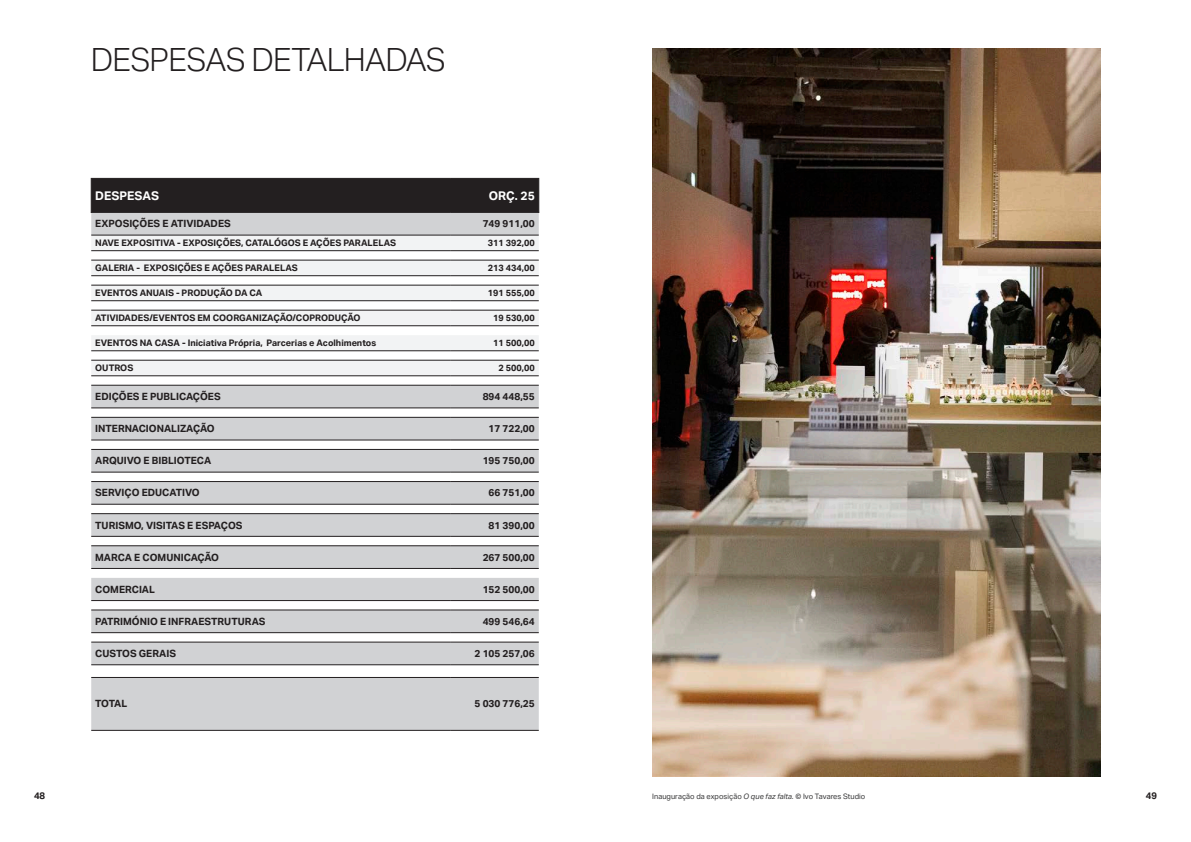
<style>
.page{position:relative;width:1191px;height:842px;background:#fff}
.page>*{position:absolute;margin:0;border:0;box-sizing:border-box;transform-origin:0 0}
.titulo_0_0{font:300 32px "Aktiv Grotesk";letter-spacing:-.025em;color:#231f20}
.t1{font:700 12px "Aktiv Grotesk";color:#fff}
.t2{font:700 10px "Aktiv Grotesk";color:#231f20}
.t3{font:700 9.5px "Aktiv Grotesk";color:#231f20}
.t4{font:700 9px "Aktiv Grotesk";color:#231f20}
.texto_PT{font:7.5px "Aktiv Grotesk";color:#383839}
.s1{font-style:italic}
</style>
<div class="page">
<div style="left:92px;top:179px;width:446px;height:33px;background:#231f20"></div>
<svg style="left:91px;top:213px;width:448px;height:517px;fill:#d1d2d4"></svg>
<svg style="left:91px;top:236px;width:448px;height:140px;fill:#f2f3f4"></svg>
<hr style="left:91px;top:178px;width:360px;height:1px;background:#231f20">
<hr style="left:91px;top:179px;width:1px;height:33px;background:#231f20">
<hr style="left:451px;top:178px;width:88px;height:1px;background:#231f20">
<hr style="left:450px;top:179px;width:1px;height:33px;background:#231f20">
<hr style="left:538px;top:179px;width:1px;height:33px;background:#231f20">
<hr style="left:91px;top:212px;width:360px;height:1px;background:#231f20">
<hr style="left:451px;top:212px;width:88px;height:1px;background:#231f20">
<hr style="left:91px;top:235px;width:360px;height:1px;background:#231f20">
<hr style="left:451px;top:235px;width:88px;height:1px;background:#231f20">
<hr style="left:91px;top:250px;width:360px;height:1px;background:#231f20">
<hr style="left:451px;top:250px;width:88px;height:1px;background:#231f20">
<hr style="left:91px;top:260px;width:360px;height:1px;background:#231f20">
<hr style="left:451px;top:260px;width:88px;height:1px;background:#231f20">
<hr style="left:91px;top:276px;width:360px;height:1px;background:#231f20">
<hr style="left:451px;top:276px;width:88px;height:1px;background:#231f20">
<hr style="left:91px;top:285px;width:360px;height:1px;background:#231f20">
<hr style="left:451px;top:285px;width:88px;height:1px;background:#231f20">
<hr style="left:91px;top:301px;width:360px;height:1px;background:#231f20">
<hr style="left:451px;top:301px;width:88px;height:1px;background:#231f20">
<hr style="left:91px;top:310px;width:360px;height:1px;background:#231f20">
<hr style="left:451px;top:310px;width:88px;height:1px;background:#231f20">
<hr style="left:91px;top:326px;width:360px;height:1px;background:#231f20">
<hr style="left:451px;top:326px;width:88px;height:1px;background:#231f20">
<hr style="left:91px;top:351px;width:360px;height:1px;background:#231f20">
<hr style="left:451px;top:351px;width:88px;height:1px;background:#231f20">
<hr style="left:91px;top:360px;width:360px;height:1px;background:#231f20">
<hr style="left:451px;top:360px;width:88px;height:1px;background:#231f20">
<hr style="left:91px;top:376px;width:360px;height:1px;background:#231f20">
<hr style="left:451px;top:376px;width:88px;height:1px;background:#231f20">
<hr style="left:91px;top:385px;width:360px;height:1px;background:#231f20">
<hr style="left:451px;top:385px;width:88px;height:1px;background:#231f20">
<hr style="left:91px;top:408px;width:360px;height:1px;background:#231f20">
<hr style="left:451px;top:408px;width:88px;height:1px;background:#231f20">
<hr style="left:91px;top:417px;width:360px;height:1px;background:#231f20">
<hr style="left:451px;top:417px;width:88px;height:1px;background:#231f20">
<hr style="left:91px;top:440px;width:360px;height:1px;background:#231f20">
<hr style="left:451px;top:440px;width:88px;height:1px;background:#231f20">
<hr style="left:91px;top:449px;width:360px;height:1px;background:#231f20">
<hr style="left:451px;top:449px;width:88px;height:1px;background:#231f20">
<hr style="left:91px;top:472px;width:360px;height:1px;background:#231f20">
<hr style="left:451px;top:472px;width:88px;height:1px;background:#231f20">
<hr style="left:91px;top:481px;width:360px;height:1px;background:#231f20">
<hr style="left:451px;top:481px;width:88px;height:1px;background:#231f20">
<hr style="left:91px;top:504px;width:360px;height:1px;background:#231f20">
<hr style="left:451px;top:504px;width:88px;height:1px;background:#231f20">
<hr style="left:91px;top:513px;width:360px;height:1px;background:#231f20">
<hr style="left:451px;top:513px;width:88px;height:1px;background:#231f20">
<hr style="left:91px;top:536px;width:360px;height:1px;background:#231f20">
<hr style="left:451px;top:536px;width:88px;height:1px;background:#231f20">
<hr style="left:91px;top:546px;width:360px;height:1px;background:#231f20">
<hr style="left:451px;top:546px;width:88px;height:1px;background:#231f20">
<hr style="left:91px;top:568px;width:360px;height:1px;background:#231f20">
<hr style="left:451px;top:568px;width:88px;height:1px;background:#231f20">
<hr style="left:91px;top:600px;width:360px;height:1px;background:#231f20">
<hr style="left:451px;top:600px;width:88px;height:1px;background:#231f20">
<hr style="left:91px;top:610px;width:360px;height:1px;background:#231f20">
<hr style="left:451px;top:610px;width:88px;height:1px;background:#231f20">
<hr style="left:91px;top:632px;width:360px;height:1px;background:#231f20">
<hr style="left:451px;top:632px;width:88px;height:1px;background:#231f20">
<hr style="left:91px;top:642px;width:360px;height:1px;background:#231f20">
<hr style="left:451px;top:642px;width:88px;height:1px;background:#231f20">
<hr style="left:91px;top:665px;width:360px;height:1px;background:#231f20">
<hr style="left:451px;top:665px;width:88px;height:1px;background:#231f20">
<hr style="left:91px;top:677px;width:360px;height:1px;background:#231f20">
<hr style="left:451px;top:677px;width:88px;height:1px;background:#231f20">
<hr style="left:91px;top:730px;width:360px;height:1px;background:#231f20">
<hr style="left:451px;top:730px;width:88px;height:1px;background:#231f20">
<img style="left:652px;top:48px;width:448px;height:729px">
<p class="titulo_0_0" style="left:91px;top:41px;width:357px">DESPESAS DETALHADAS</p>
<p class="t1" style="left:95px;top:189px;width:66px">DESPESAS</p>
<p class="t1" style="left:489px;top:189px;width:47px">ORÇ. 25</p>
<p class="t2" style="left:95px;top:218px;width:137px">EXPOSIÇÕES E ATIVIDADES</p>
<p class="t2" style="left:483px;top:218px;width:54px">749 911,00</p>
<p class="t4" style="left:95px;top:238px;width:302px">NAVE EXPOSITIVA - EXPOSIÇÕES, CATALÓGOS E AÇÕES PARALELAS</p>
<p class="t4" style="left:488px;top:238px;width:48px">311 392,00</p>
<p class="t4" style="left:95px;top:263px;width:204px">GALERIA - EXPOSIÇÕES E AÇÕES PARALELAS</p>
<p class="t4" style="left:488px;top:263px;width:48px">213 434,00</p>
<p class="t4" style="left:95px;top:288px;width:169px">EVENTOS ANUAIS - PRODUÇÃO DA CA</p>
<p class="t4" style="left:488px;top:288px;width:48px">191 555,00</p>
<p class="t4" style="left:95px;top:313px;width:267px">ATIVIDADES/EVENTOS EM COORGANIZAÇÃO/COPRODUÇÃO</p>
<p class="t4" style="left:493px;top:313px;width:43px">19 530,00</p>
<p class="t4" style="left:95px;top:338px;width:282px">EVENTOS NA CASA - Iniciativa Própria, Parcerias e Acolhimentos</p>
<p class="t4" style="left:493px;top:338px;width:43px">11 500,00</p>
<p class="t4" style="left:95px;top:363px;width:40px">OUTROS</p>
<p class="t4" style="left:498px;top:363px;width:38px">2 500,00</p>
<p class="t2" style="left:95px;top:391px;width:127px">EDIÇÕES E PUBLICAÇÕES</p>
<p class="t2" style="left:483px;top:391px;width:54px">894 448,55</p>
<p class="t2" style="left:95px;top:423px;width:121px">INTERNACIONALIZAÇÃO</p>
<p class="t2" style="left:488px;top:423px;width:48px">17 722,00</p>
<p class="t2" style="left:95px;top:455px;width:117px">ARQUIVO E BIBLIOTECA</p>
<p class="t2" style="left:483px;top:455px;width:54px">195 750,00</p>
<p class="t2" style="left:95px;top:487px;width:106px">SERVIÇO EDUCATIVO</p>
<p class="t2" style="left:488px;top:487px;width:48px">66 751,00</p>
<p class="t2" style="left:95px;top:519px;width:149px">TURISMO, VISITAS E ESPAÇOS</p>
<p class="t2" style="left:488px;top:519px;width:48px">81 390,00</p>
<p class="t2" style="left:95px;top:551px;width:125px">MARCA E COMUNICAÇÃO</p>
<p class="t2" style="left:483px;top:551px;width:54px">267 500,00</p>
<p class="t2" style="left:95px;top:583px;width:61px">COMERCIAL</p>
<p class="t2" style="left:483px;top:583px;width:54px">152 500,00</p>
<p class="t2" style="left:95px;top:616px;width:172px">PATRIMÓNIO E INFRAESTRUTURAS</p>
<p class="t2" style="left:483px;top:616px;width:54px">499 546,64</p>
<p class="t2" style="left:95px;top:648px;width:82px">CUSTOS GERAIS</p>
<p class="t2" style="left:474px;top:648px;width:62px">2 105 257,06</p>
<p class="t2" style="left:95px;top:698px;width:34px">TOTAL</p>
<p class="t2" style="left:474px;top:698px;width:62px">5 030 776,25</p>
<p class="t3" style="left:34px;top:791px;width:13px">48</p>
<p class="texto_PT" style="left:652px;top:792px;width:215px">Inauguração da exposição <span class="s1">O que faz falta.</span> © Ivo Tavares Studio</p>
<p class="t3" style="left:1146px;top:791px;width:13px">49</p>
</div>
